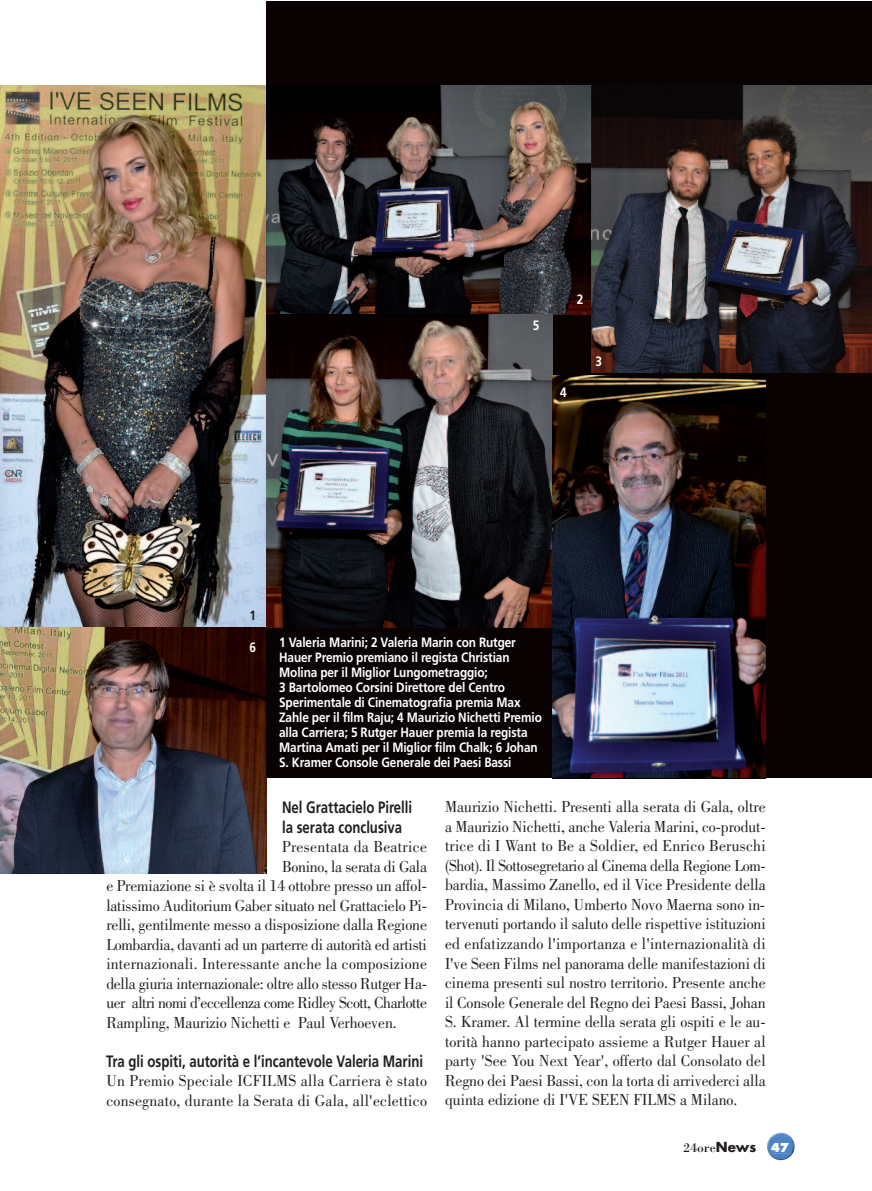
<style>
.page{position:relative;width:872px;height:1191px;background:#fff}
.page>*{position:absolute;margin:0;border:0;box-sizing:border-box;transform-origin:0 0}
.t1{font:16.5px/19.5px "Bodoni";letter-spacing:-.005em;color:#231f20;text-align:justify;scale:.95 1}
.t2{font:16.5px/19.5px "Bodoni";letter-spacing:.015em;color:#231f20;scale:.95 1}
.t3{font:700 16.5px/19.5px "Frutiger";color:#231f20;scale:.8 1}
.t4{font:16.5px "Bodoni";letter-spacing:-.03em;color:#231f20;scale:.95 1}
.t5{font:16.5px "Bodoni";letter-spacing:.02em;color:#231f20;scale:.95 1}
.t6{font:700 13.5px/15px "Frutiger";letter-spacing:-.01em;color:#fff;scale:.88 1}
.t7{font:13.5px "Bodoni";color:#231f20}
.t8{font:700 13.5px "Frutiger";color:#231f20;scale:.88 1}
.s1{font-family:"Futura";font-weight:700}
.s2{font-family:"Futura";font-weight:800;font-size:12px;color:#fff}
</style>
<div class="page">
<img style="left:772px;top:1132px;width:18px;height:4px">
<img style="left:769px;top:1153px;width:24px;height:7px">
<img style="left:767px;top:1136px;width:27px;height:17px">
<img style="left:0;top:85px;width:266px;height:542px">
<img style="left:0;top:627px;width:266px;height:246px">
<div style="left:266px;top:1px;width:606px;height:777px;background:#080302"></div>
<img style="left:266px;top:85px;width:325px;height:229px">
<img style="left:266px;top:314px;width:286px;height:313px">
<img style="left:591px;top:85px;width:281px;height:288px">
<img style="left:552px;top:375px;width:213px;height:403px">
<p class="t6" style="left:533px;top:319px;width:9px">5</p>
<p class="t6" style="left:577px;top:292px;width:9px">2</p>
<p class="t6" style="left:560px;top:386px;width:9px">4</p>
<p class="t6" style="left:595px;top:355px;width:9px">3</p>
<p class="t8" style="left:249px;top:609px;width:9px">1</p>
<p class="t6" style="left:249px;top:641px;width:9px">6</p>
<p class="t6" style="left:279px;top:636px;width:300px">1 Valeria Marini; 2 Valeria Marin con Rutger Hauer Premio premiano il regista Christian Molina per il Miglior Lungometraggio;<br>3 Bartolomeo Corsini Direttore del Centro Sperimentale di Cinematografia premia Max Zahle per il film Raju; 4 Maurizio Nichetti Premio alla Carriera; 5 Rutger Hauer premia la regista Martina Amati per il Miglior film Chalk; 6 Johan S. Kramer Console Generale dei Paesi Bassi</p>
<p class="t3" style="left:282px;top:799px;width:164px">Nel Grattacielo Pirelli la serata conclusiva</p>
<p class="t5" style="left:282px;top:840px;width:154px">Presentata da Beatrice</p>
<p class="t1" style="left:282px;top:858px;width:154px">Bonino, la serata di Gala</p>
<p class="t1" style="left:106px;top:877px;width:339px">e Premiazione si è svolta il 14 ottobre presso un affol-</p>
<p class="t1" style="left:106px;top:897px;width:339px">latissimo Auditorium Gaber situato nel Grattacielo Pi-</p>
<p class="t1" style="left:106px;top:916px;width:339px">relli, gentilmente messo a disposizione dalla Regione</p>
<p class="t1" style="left:106px;top:936px;width:339px">Lombardia, davanti ad un parterre di autorità ed artisti</p>
<p class="t2" style="left:106px;top:955px;width:339px">internazionali. Interessante anche la composizione</p>
<p class="t1" style="left:106px;top:975px;width:339px">della giuria internazionale: oltre allo stesso Rutger Ha-</p>
<p class="t4" style="left:106px;top:996px;width:339px">uer altri nomi d’eccellenza come Ridley Scott, Charlotte</p>
<p class="t1" style="left:106px;top:1014px;width:307px">Rampling, Maurizio Nichetti e Paul Verhoeven.</p>
<p class="t3" style="left:106px;top:1052px;width:397px">Tra gli ospiti, autorità e l’incantevole Valeria Marini</p>
<p class="t2" style="left:106px;top:1072px;width:339px">Un Premio Speciale ICFILMS alla Carriera è stato consegnato, durante la Serata di Gala, all'eclettico</p>
<p class="t1" style="left:445px;top:798px;width:339px">Maurizio Nichetti. Presenti alla serata di Gala, oltre a Maurizio Nichetti, anche Valeria Marini, co-produt&shy;trice di I Want to Be a Soldier, ed Enrico Beruschi (Shot). Il Sottosegretario al Cinema della Regione Lom&shy;bardia, Massimo Zanello, ed il Vice Presidente della Provincia di Milano, Umberto Novo Maerna sono in&shy;tervenuti portando il saluto delle rispettive istituzioni ed enfatizzando l'importanza e l'internazionalità di I've Seen Films nel panorama delle manifestazioni di cinema presenti sul nostro territorio. Presente anche il Console Generale del Regno dei Paesi Bassi, Johan S. Kramer. Al termine della serata gli ospiti e le au&shy;torità hanno partecipato assieme a Rutger Hauer al party 'See You Next Year', offerto dal Consolato del Regno dei Paesi Bassi, con la torta di arrivederci alla quinta edizione di I'VE SEEN FILMS a Milano.</p>
<p class="t7" style="left:683px;top:1139px;width:107px">24ore<span class="s1">News</span> <span class="s2">47</span></p>
</div>
